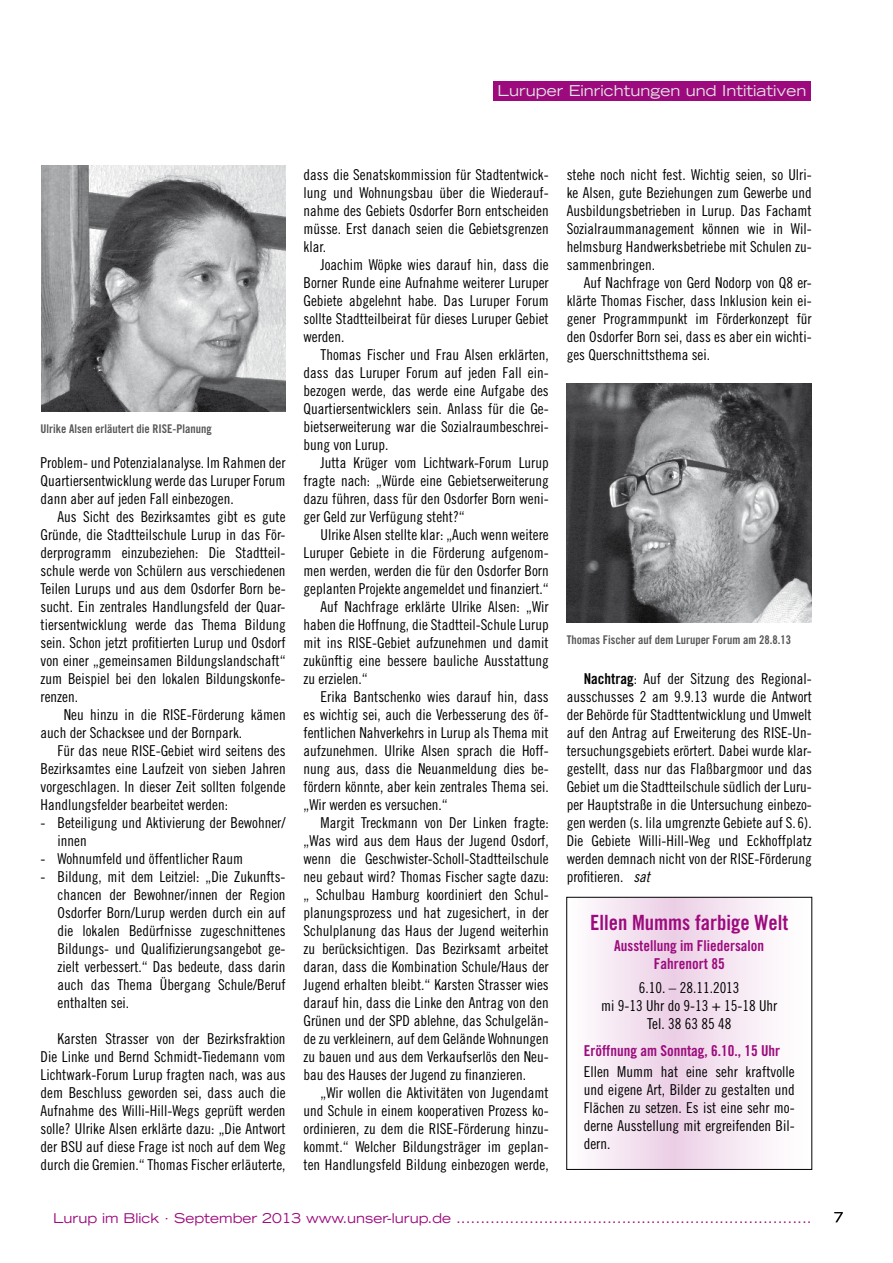
<style>
.page{position:relative;width:893px;height:1263px;background:#fff}
.page>*{position:absolute;margin:0;border:0;box-sizing:border-box;transform-origin:0 0}
.t1{font:21px "Trade Gothic Bold Cond Twenty";color:#9c0a7d}
.t2{font:15px/18px "Trade Gothic Cond Eighteen";color:#000;text-align:justify}
.t3{font:15px/18px "Trade Gothic Bold Cond Twenty";color:#9c0a7d;text-align:center}
.t4{font:expanded 15px "Trade Gothic LH";color:#e3e4e4}
.t5{font:expanded 13.5px "Trade Gothic LH";color:#9c0a7d}
.t6{font:expanded 13.5px "Trade Gothic LH";color:#000}
.t7{font:12px "Trade Gothic Bold Cond Twenty";color:#58585a}
.s1{font-family:"Trade Gothic Bold Cond Twenty"}
.s2{font-family:"Trade Gothic Cond Eighteen Obl"}
</style>
<div class="page">
<svg style="left:591px;top:899px;width:178px;height:269px"></svg>
<div style="left:566px;top:897px;width:246px;height:273px;border:1px solid #000"></div>
<div style="left:493px;top:81px;width:318px;height:20px;background:#9c0a7d"></div>
<img style="left:41px;top:166px;width:245px;height:245px">
<img style="left:567px;top:383px;width:245px;height:239px">
<p class="t4" style="left:497px;top:81px;width:310px">Luruper Einrichtungen und Intitiativen</p>
<p class="t7" style="left:41px;top:421px;width:173px">Ulrike Alsen erläutert die RISE-Planung</p>
<p class="t2" style="left:41px;top:453px;width:247px">Problem- und Potenzialanalyse. Im Rahmen der Quartiersentwicklung werde das Luruper Forum dann aber auf jeden Fall einbezogen.</p>
<p class="t2" style="left:41px;top:507px;width:247px;text-indent:17px">Aus Sicht des Bezirksamtes gibt es gute Gründe, die Stadtteilschule Lurup in das För&shy;derprogramm einzubeziehen: Die Stadtteil&shy;schule werde von Schülern aus verschiedenen Teilen Lurups und aus dem Osdorfer Born be&shy;sucht. Ein zentrales Handlungsfeld der Quar&shy;tiersentwicklung werde das Thema Bildung sein. Schon jetzt profitierten Lurup und Osdorf von einer „gemeinsamen Bildungslandschaft“ zum Beispiel bei den lokalen Bildungskonfe&shy;renzen.</p>
<p class="t2" style="left:41px;top:705px;width:247px;text-indent:23px">Neu hinzu in die RISE-Förderung kämen auch der Schacksee und der Bornpark.</p>
<p class="t2" style="left:41px;top:741px;width:247px;text-indent:17px">Für das neue RISE-Gebiet wird seitens des Bezirksamtes eine Laufzeit von sieben Jahren vorgeschlagen. In dieser Zeit sollten folgende Handlungsfelder bearbeitet werden:</p>
<p class="t2" style="left:58px;top:813px;width:230px;text-indent:-17px">- Beteiligung und Aktivierung der Bewohner/ innen</p>
<p class="t2" style="left:41px;top:849px;width:204px">- Wohnumfeld und öffentlicher Raum</p>
<p class="t2" style="left:58px;top:867px;width:230px;text-indent:-17px">- Bildung, mit dem Leitziel: „Die Zukunfts&shy;chancen der Bewohner/innen der Region Osdorfer Born/Lurup werden durch ein auf die lokalen Bedürfnisse zugeschnittenes Bildungs- und Qualifizierungsangebot ge&shy;zielt verbessert.“ Das bedeute, dass darin auch das Thema Übergang Schule/Beruf enthalten sei.</p>
<p class="t2" style="left:41px;top:1029px;width:247px;text-indent:17px">Karsten Strasser von der Bezirksfraktion Die Linke und Bernd Schmidt-Tiedemann vom Lichtwark-Forum Lurup fragten nach, was aus dem Beschluss geworden sei, dass auch die Aufnahme des Willi-Hill-Wegs geprüft werden solle? Ulrike Alsen erklärte dazu: „Die Antwort der BSU auf diese Frage ist noch auf dem Weg durch die Gremien.“ Thomas Fischer erläuterte,</p>
<p class="t2" style="left:304px;top:165px;width:247px">dass die Senatskommission für Stadtentwick&shy;lung und Wohnungsbau über die Wiederauf&shy;nahme des Gebiets Osdorfer Born entscheiden müsse. Erst danach seien die Gebietsgrenzen klar.</p>
<p class="t2" style="left:304px;top:255px;width:247px;text-indent:17px">Joachim Wöpke wies darauf hin, dass die Borner Runde eine Aufnahme weiterer Luruper Gebiete abgelehnt habe. Das Luruper Forum sollte Stadtteilbeirat für dieses Luruper Gebiet werden.</p>
<p class="t2" style="left:304px;top:345px;width:247px;text-indent:17px">Thomas Fischer und Frau Alsen erklärten, dass das Luruper Forum auf jeden Fall ein&shy;bezogen werde, das werde eine Aufgabe des Quartiersentwicklers sein. Anlass für die Ge&shy;bietserweiterung war die Sozialraumbeschrei&shy;bung von Lurup.</p>
<p class="t2" style="left:304px;top:453px;width:247px;text-indent:17px">Jutta Krüger vom Lichtwark-Forum Lurup fragte nach: „Würde eine Gebietserweiterung dazu führen, dass für den Osdorfer Born weni&shy;ger Geld zur Verfügung steht?“</p>
<p class="t2" style="left:321px;top:525px;width:230px">Ulrike Alsen stellte klar: „Auch wenn weitere</p>
<p class="t2" style="left:304px;top:543px;width:247px">Luruper Gebiete in die Förderung aufgenom-</p>
<p class="t2" style="left:304px;top:561px;width:247px">men werden, werden die für den Osdorfer Born</p>
<p class="t2" style="left:304px;top:579px;width:247px">geplanten Projekte angemeldet und finanziert.“</p>
<p class="t2" style="left:321px;top:597px;width:230px">Auf Nachfrage erklärte Ulrike Alsen: „Wir</p>
<p class="t2" style="left:304px;top:615px;width:247px">haben die Hoffnung, die Stadtteil-Schule Lurup</p>
<p class="t2" style="left:304px;top:633px;width:247px">mit ins RISE-Gebiet aufzunehmen und damit</p>
<p class="t2" style="left:304px;top:651px;width:247px">zukünftig eine bessere bauliche Ausstattung</p>
<p class="t2" style="left:304px;top:669px;width:66px">zu erzielen.“</p>
<p class="t2" style="left:321px;top:687px;width:230px">Erika Bantschenko wies darauf hin, dass</p>
<p class="t2" style="left:304px;top:705px;width:247px">es wichtig sei, auch die Verbesserung des öf-</p>
<p class="t2" style="left:304px;top:723px;width:247px">fentlichen Nahverkehrs in Lurup als Thema mit</p>
<p class="t2" style="left:304px;top:741px;width:247px">aufzunehmen. Ulrike Alsen sprach die Hoff-</p>
<p class="t2" style="left:304px;top:759px;width:247px">nung aus, dass die Neuanmeldung dies be-</p>
<p class="t2" style="left:304px;top:777px;width:247px">fördern könnte, aber kein zentrales Thema sei.</p>
<p class="t2" style="left:304px;top:795px;width:146px">„Wir werden es versuchen.“</p>
<p class="t2" style="left:321px;top:813px;width:230px">Margit Treckmann von Der Linken fragte:</p>
<p class="t2" style="left:304px;top:831px;width:247px">„Was wird aus dem Haus der Jugend Osdorf,</p>
<p class="t2" style="left:304px;top:849px;width:247px">wenn die Geschwister-Scholl-Stadtteilschule</p>
<p class="t2" style="left:304px;top:867px;width:247px">neu gebaut wird? Thomas Fischer sagte dazu:</p>
<p class="t2" style="left:304px;top:885px;width:247px">„ Schulbau Hamburg koordiniert den Schul-</p>
<p class="t2" style="left:304px;top:903px;width:247px">planungsprozess und hat zugesichert, in der</p>
<p class="t2" style="left:304px;top:921px;width:247px">Schulplanung das Haus der Jugend weiterhin</p>
<p class="t2" style="left:304px;top:939px;width:247px">zu berücksichtigen. Das Bezirksamt arbeitet</p>
<p class="t2" style="left:304px;top:957px;width:247px">daran, dass die Kombination Schule/Haus der</p>
<p class="t2" style="left:304px;top:975px;width:247px">Jugend erhalten bleibt.“ Karsten Strasser wies</p>
<p class="t2" style="left:304px;top:993px;width:247px">darauf hin, dass die Linke den Antrag von den</p>
<p class="t2" style="left:304px;top:1011px;width:247px">Grünen und der SPD ablehne, das Schulgelän-</p>
<p class="t2" style="left:304px;top:1029px;width:247px">de zu verkleinern, auf dem Gelände Wohnungen</p>
<p class="t2" style="left:304px;top:1047px;width:247px">zu bauen und aus dem Verkaufserlös den Neu-</p>
<p class="t2" style="left:304px;top:1065px;width:224px">bau des Hauses der Jugend zu finanzieren.</p>
<p class="t2" style="left:321px;top:1083px;width:230px">„Wir wollen die Aktivitäten von Jugendamt</p>
<p class="t2" style="left:304px;top:1101px;width:247px">und Schule in einem kooperativen Prozess ko-</p>
<p class="t2" style="left:304px;top:1119px;width:247px">ordinieren, zu dem die RISE-Förderung hinzu-</p>
<p class="t2" style="left:304px;top:1137px;width:247px">kommt.“ Welcher Bildungsträger im geplan-</p>
<p class="t2" style="left:304px;top:1155px;width:247px">ten Handlungsfeld Bildung einbezogen werde,</p>
<p class="t2" style="left:567px;top:165px;width:247px">stehe noch nicht fest. Wichtig seien, so Ulri&shy;ke Alsen, gute Beziehungen zum Gewerbe und Ausbildungsbetrieben in Lurup. Das Fachamt Sozialraummanagement können wie in Wil&shy;helmsburg Handwerksbetriebe mit Schulen zu&shy;sammenbringen.</p>
<p class="t2" style="left:567px;top:273px;width:247px;text-indent:17px">Auf Nachfrage von Gerd Nodorp von Q8 er&shy;klärte Thomas Fischer, dass Inklusion kein ei&shy;gener Programmpunkt im Förderkonzept für den Osdorfer Born sei, dass es aber ein wichti&shy;ges Querschnittsthema sei.</p>
<p class="t7" style="left:567px;top:632px;width:226px">Thomas Fischer auf dem Luruper Forum am 28.8.13</p>
<p class="t2" style="left:567px;top:669px;width:247px;text-indent:17px"><span class="s1">Nachtrag</span>: Auf der Sitzung des Regional&shy;ausschusses 2 am 9.9.13 wurde die Antwort der Behörde für Stadttentwicklung und Umwelt auf den Antrag auf Erweiterung des RISE-Un&shy;tersuchungsgebiets erörtert. Dabei wurde klar&shy;gestellt, dass nur das Flaßbargmoor und das Gebiet um die Stadtteilschule südlich der Luru&shy;per Hauptstraße in die Untersuchung einbezo&shy;gen werden (s. lila umgrenzte Gebiete auf S. 6).<br>Die Gebiete Willi-Hill-Weg und Eckhoffplatz werden demnach nicht von der RISE-Förderung profitieren. <span class="s2">sat</span></p>
<h1 class="t1" style="left:590px;top:910px;width:200px">Ellen Mumms farbige Welt</h1>
<p class="t3" style="left:614px;top:937px;width:151px">Ausstellung im Fliedersalon<br>Fahrenort 85</p>
<p class="t2" style="left:601px;top:979px;width:178px;text-align:center">6.10. – 28.11.2013<br>mi 9-13 Uhr do 9-13 + 15-18 Uhr<br>Tel. 38 63 85 48</p>
<p class="t3" style="left:584px;top:1042px;width:198px">Eröffnung am Sonntag, 6.10., 15 Uhr</p>
<p class="t2" style="left:584px;top:1063px;width:213px">Ellen Mumm hat eine sehr kraftvolle und eigene Art, Bilder zu gestalten und Flächen zu setzen. Es ist eine sehr mo&shy;derne Ausstellung mit ergreifenden Bil&shy;dern.</p>
<p class="t5" style="left:53px;top:1209px;width:760px">Lurup im Blick · September 2013 www.unser-lurup.de .........................................................................</p>
<p class="t6" style="left:834px;top:1209px;width:11px">7</p>
</div>
